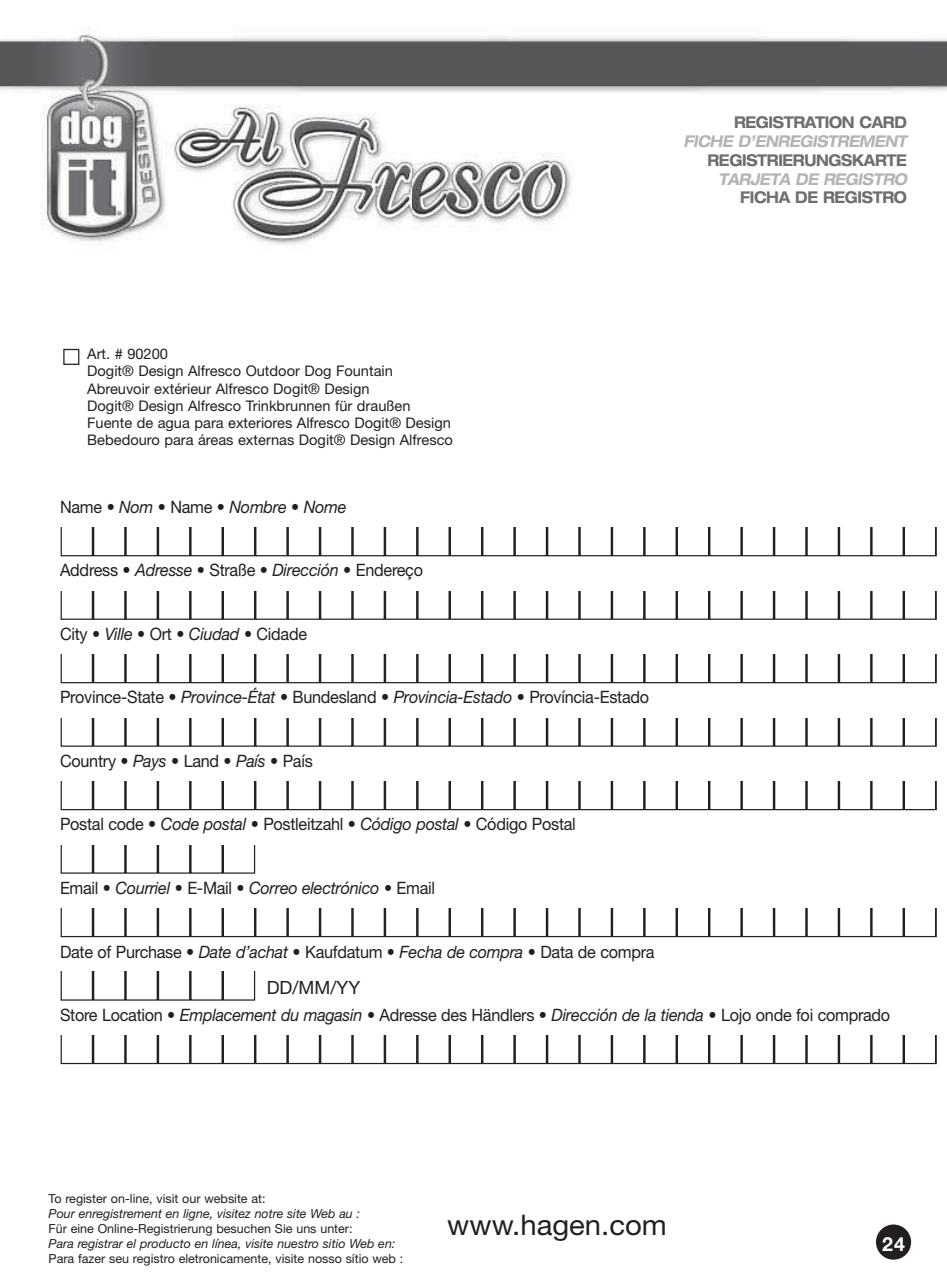
<style>
.page{position:relative;width:947px;height:1288px;background:#fff}
.page>*{position:absolute;margin:0;border:0;box-sizing:border-box;transform-origin:0 0}
.t1{font:28.5px "Helvetica Neue";color:#231f20}
.t2{font:700 19.5px "Helvetica Neue";color:#fff}
.t3{font:18.25px "Helvetica Neue";color:#231f20}
.t4{font:17px "Helvetica Neue";letter-spacing:-.015em;color:#231f20;scale:.95 1}
.t5{font:italic 17px "Helvetica Neue";letter-spacing:-.015em;color:#231f20;scale:.95 1}
.t6{font:700 expanded 16.25px "Helvetica Neue";letter-spacing:-.025em;color:#6d6e70;scale:.85 1}
.t7{font:italic 700 expanded 16.25px "Helvetica Neue";letter-spacing:-.025em;color:#b2b4b6;scale:.85 1}
.t8{font:14.5px/17.2px "Helvetica Neue";color:#231f20}
.t9{font:12.5px "Helvetica Neue";color:#231f20}
.t10{font:italic 12.5px "Helvetica Neue";color:#231f20}
.s1{font-style:normal}
.s2{font-style:italic}
</style>
<div class="page">
<img style="left:0;top:27px;width:946px;height:325px">
<div style="left:875px;top:1224px;width:35px;height:35px;background:#231f20;border-radius:50%"></div>
<svg style="left:60px;top:527px;width:877px;height:30px"></svg>
<svg style="left:60px;top:591px;width:877px;height:29px"></svg>
<svg style="left:60px;top:654px;width:877px;height:30px"></svg>
<svg style="left:60px;top:718px;width:877px;height:29px"></svg>
<svg style="left:60px;top:781px;width:877px;height:30px"></svg>
<svg style="left:60px;top:845px;width:196px;height:29px"></svg>
<svg style="left:60px;top:908px;width:877px;height:29px"></svg>
<svg style="left:60px;top:971px;width:196px;height:30px"></svg>
<svg style="left:60px;top:1035px;width:877px;height:29px"></svg>
<div style="left:64px;top:350px;width:14px;height:14px;background:#fff"></div>
<div style="left:63px;top:349px;width:16px;height:16px;border:1px solid #231f20"></div>
<p class="t6" style="left:733px;top:112px;width:205px">REGISTRATION CARD</p>
<p class="t7" style="left:683px;top:131px;width:264px">FICHE D’ENREGISTREMENT</p>
<p class="t6" style="left:707px;top:150px;width:236px">REGISTRIERUNGSKARTE</p>
<p class="t7" style="left:718px;top:169px;width:225px">TARJETA DE REGISTRO</p>
<p class="t6" style="left:739px;top:187px;width:197px">FICHA DE REGISTRO</p>
<p class="t8" style="left:87px;top:345px;width:367px">Art. # 90200<br>Dogit® Design Alfresco Outdoor Dog Fountain Abreuvoir extérieur Alfresco Dogit® Design<br>Dogit® Design Alfresco Trinkbrunnen für draußen Fuente de agua para exteriores Alfresco Dogit® Design Bebedouro para áreas externas Dogit® Design Alfresco</p>
<p class="t5" style="left:60px;top:496px;width:303px"><span class="s1">Name •</span> Nom <span class="s1">• Name •</span> Nombre <span class="s1">•</span> Nome</p>
<p class="t4" style="left:60px;top:560px;width:383px">Address • <span class="s2">Adresse</span> • Straße • <span class="s2">Dirección</span> • Endereço</p>
<p class="t4" style="left:60px;top:623px;width:261px">City • <span class="s2">Ville</span> • Ort • <span class="s2">Ciudad</span> • Cidade</p>
<p class="t4" style="left:60px;top:687px;width:621px">Province-State • <span class="s2">Province-État</span> • Bundesland • <span class="s2">Provincia-Estado</span> • Província-Estado</p>
<p class="t4" style="left:60px;top:750px;width:267px">Country • <span class="s2">Pays</span> • Land • <span class="s2">País</span> • País</p>
<p class="t4" style="left:60px;top:814px;width:544px">Postal code • <span class="s2">Code postal</span> • Postleitzahl • <span class="s2">Código postal</span> • Código Postal</p>
<p class="t5" style="left:60px;top:877px;width:396px"><span class="s1">Email •</span> Courriel <span class="s1">• E-Mail •</span> Correo electrónico <span class="s1">• Email</span></p>
<p class="t4" style="left:60px;top:941px;width:627px">Date of Purchase • <span class="s2">Date d’achat</span> • Kaufdatum • <span class="s2">Fecha de compra</span> • Data de compra</p>
<p class="t3" style="left:266px;top:976px;width:95px">DD/MM/YY</p>
<p class="t4" style="left:60px;top:1005px;width:875px">Store Location • <span class="s2">Emplacement du magasin</span> • Adresse des Händlers • <span class="s2">Dirección de la tienda</span> • Lojo onde foi comprado</p>
<p class="t9" style="left:49px;top:1190px;width:218px">To register on-line, visit our website at:</p>
<p class="t10" style="left:49px;top:1205px;width:313px">Pour enregistrement en ligne, visitez notre site Web au :</p>
<p class="t9" style="left:49px;top:1220px;width:305px">Für eine Online-Registrierung besuchen Sie uns unter:</p>
<p class="t10" style="left:49px;top:1235px;width:348px">Para registrar el producto en línea, visite nuestro sitio Web en:</p>
<p class="t9" style="left:49px;top:1250px;width:356px">Para fazer seu registro eletronicamente, visite nosso sítio web :</p>
<h1 class="t1" style="left:447px;top:1208px;width:221px">www.hagen.com</h1>
<p class="t2" style="left:881px;top:1231px;width:24px">24</p>
</div>
